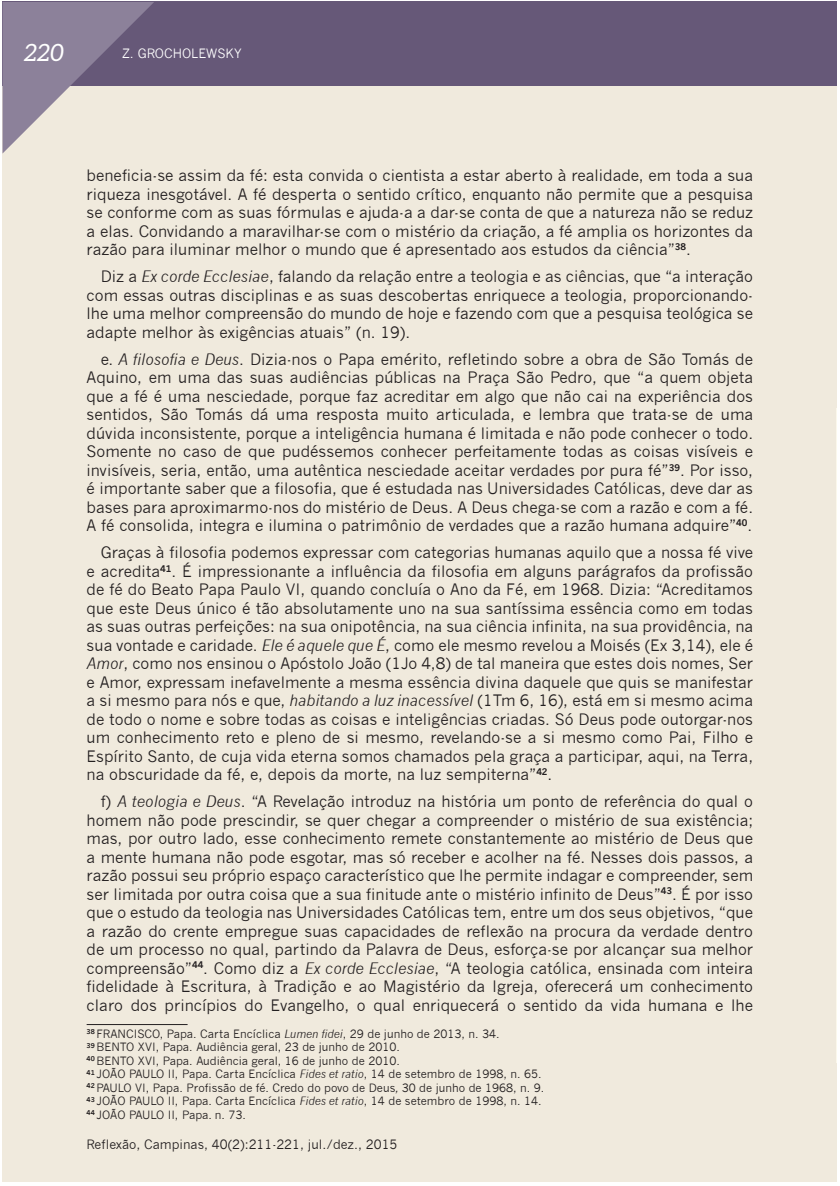
<style>
.page{position:relative;width:840px;height:1186px;background:#fff}
.page>*{position:absolute;margin:0;border:0;box-sizing:border-box;transform-origin:0 0}
.t1{font:italic 23.85px "Aleo";color:#fff}
.t2{font:15.45px/18.5px "News Gothic";color:#231f20;text-align:justify}
.t3{font:12.6px "News Gothic";color:#231f20}
.t4{font:12.6px "News Gothic";color:#fff}
.t5{font:11.25px/13.5px "News Gothic";color:#231f20}
.s1{font-style:italic}
</style>
<div class="page">
<div style="left:3px;top:68px;width:833px;height:1113px;background:#f0eadd"></div>
<div style="left:3px;top:2px;width:833px;height:84px;background:#665878"></div>
<hr style="left:836px;top:408px;width:1px;height:655px;background:#fbf8ec">
<hr style="left:87px;top:1024px;width:100px;height:1px;background:#231f20">
<svg style="left:2px;top:1px;width:152px;height:152px"></svg>
<h1 class="t1" style="left:24px;top:43px;width:42px">220</h1>
<p class="t4" style="left:122px;top:45px;width:121px">Z. GROCHOLEWSKY</p>
<p class="t2" style="left:87px;top:166px;width:667px">beneficia-se assim da fé: esta convida o cientista a estar aberto à realidade, em toda a sua riqueza inesgotável. A fé desperta o sentido crítico, enquanto não permite que a pesquisa se conforme com as suas fórmulas e ajuda-a a dar-se conta de que a natureza não se reduz a elas. Convidando a maravilhar-se com o mistério da criação, a fé amplia os horizontes da razão para iluminar melhor o mundo que é apresentado aos estudos da ciência”<sup>38</sup>.</p>
<p class="t2" style="left:87px;top:267px;width:667px;text-indent:14px">Diz a <span class="s1">Ex corde Ecclesiae</span>, falando da relação entre a teologia e as ciências, que “a interação com essas outras disciplinas e as suas descobertas enriquece a teologia, proporcionando&shy;lhe uma melhor compreensão do mundo de hoje e fazendo com que a pesquisa teológica se adapte melhor às exigências atuais” (n. 19).</p>
<p class="t2" style="left:87px;top:350px;width:667px;text-indent:14px">e. <span class="s1">A filosofia e Deus</span>. Dizia-nos o Papa emérito, refletindo sobre a obra de São Tomás de Aquino, em uma das suas audiências públicas na Praça São Pedro, que “a quem objeta que a fé é uma nesciedade, porque faz acreditar em algo que não cai na experiência dos sentidos, São Tomás dá uma resposta muito articulada, e lembra que trata-se de uma dúvida inconsistente, porque a inteligência humana é limitada e não pode conhecer o todo.<br>Somente no caso de que pudéssemos conhecer perfeitamente todas as coisas visíveis e invisíveis, seria, então, uma autêntica nesciedade aceitar verdades por pura fé”<sup>39</sup>. Por isso, é importante saber que a filosofia, que é estudada nas Universidades Católicas, deve dar as bases para aproximarmo-nos do mistério de Deus. A Deus chega-se com a razão e com a fé.<br>A fé consolida, integra e ilumina o patrimônio de verdades que a razão humana adquire”<sup>40</sup>.</p>
<p class="t2" style="left:87px;top:543px;width:667px;text-indent:14px">Graças à filosofia podemos expressar com categorias humanas aquilo que a nossa fé vive e acredita<sup>41</sup>. É impressionante a influência da filosofia em alguns parágrafos da profissão de fé do Beato Papa Paulo VI, quando concluía o Ano da Fé, em 1968. Dizia: “Acreditamos que este Deus único é tão absolutamente uno na sua santíssima essência como em todas as suas outras perfeições: na sua onipotência, na sua ciência infinita, na sua providência, na sua vontade e caridade. <span class="s1">Ele é aquele que É</span>, como ele mesmo revelou a Moisés (Ex 3,14), ele é <span class="s1">Amor</span>, como nos ensinou o Apóstolo João (1Jo 4,8) de tal maneira que estes dois nomes, Ser e Amor, expressam inefavelmente a mesma essência divina daquele que quis se manifestar a si mesmo para nós e que, <span class="s1">habitando a luz inacessível</span> (1Tm 6, 16), está em si mesmo acima de todo o nome e sobre todas as coisas e inteligências criadas. Só Deus pode outorgar-nos um conhecimento reto e pleno de si mesmo, revelando-se a si mesmo como Pai, Filho e Espírito Santo, de cuja vida eterna somos chamados pela graça a participar, aqui, na Terra, na obscuridade da fé, e, depois da morte, na luz sempiterna”<sup>42</sup>.</p>
<p class="t2" style="left:87px;top:792px;width:667px;text-indent:14px">f) <span class="s1">A teologia e Deus</span>. “A Revelação introduz na história um ponto de referência do qual o homem não pode prescindir, se quer chegar a compreender o mistério de sua existência; mas, por outro lado, esse conhecimento remete constantemente ao mistério de Deus que a mente humana não pode esgotar, mas só receber e acolher na fé. Nesses dois passos, a razão possui seu próprio espaço característico que lhe permite indagar e compreender, sem ser limitada por outra coisa que a sua finitude ante o mistério infinito de Deus”<sup>43</sup>. É por isso que o estudo da teologia nas Universidades Católicas tem, entre um dos seus objetivos, “que a razão do crente empregue suas capacidades de reflexão na procura da verdade dentro de um processo no qual, partindo da Palavra de Deus, esforça-se por alcançar sua melhor compreensão”<sup>44</sup>. Como diz a <span class="s1">Ex corde Ecclesiae</span>, “A teologia católica, ensinada com inteira fidelidade à Escritura, à Tradição e ao Magistério da Igreja, oferecerá um conhecimento claro dos princípios do Evangelho, o qual enriquecerá o sentido da vida humana e lhe</p>
<p class="t5" style="left:87px;top:1026px;width:459px"><sup>38</sup> FRANCISCO, Papa. Carta Encíclica <span class="s1">Lumen fidei</span>, 29 de junho de 2013, n. 34.<br><sup>39</sup> BENTO XVI, Papa. Audiência geral, 23 de junho de 2010.<br><sup>40</sup> BENTO XVI, Papa. Audiência geral, 16 de junho de 2010.<br><sup>41</sup> JOÃO PAULO II, Papa. Carta Encíclica <span class="s1">Fides et ratio</span>, 14 de setembro de 1998, n. 65.<br><sup>42</sup> PAULO VI, Papa. Profissão de fé. Credo do povo de Deus<span class="s1">,</span> 30 de junho de 1968, n. 9.<br><sup>43</sup> JOÃO PAULO II, Papa. Carta Encíclica <span class="s1">Fides et ratio</span>, 14 de setembro de 1998, n. 14.<br><sup>44</sup> JOÃO PAULO II, Papa. n. 73.</p>
<p class="t3" style="left:87px;top:1136px;width:312px">Reflexão, Campinas, 40(2):211-221, jul./dez., 2015</p>
</div>
